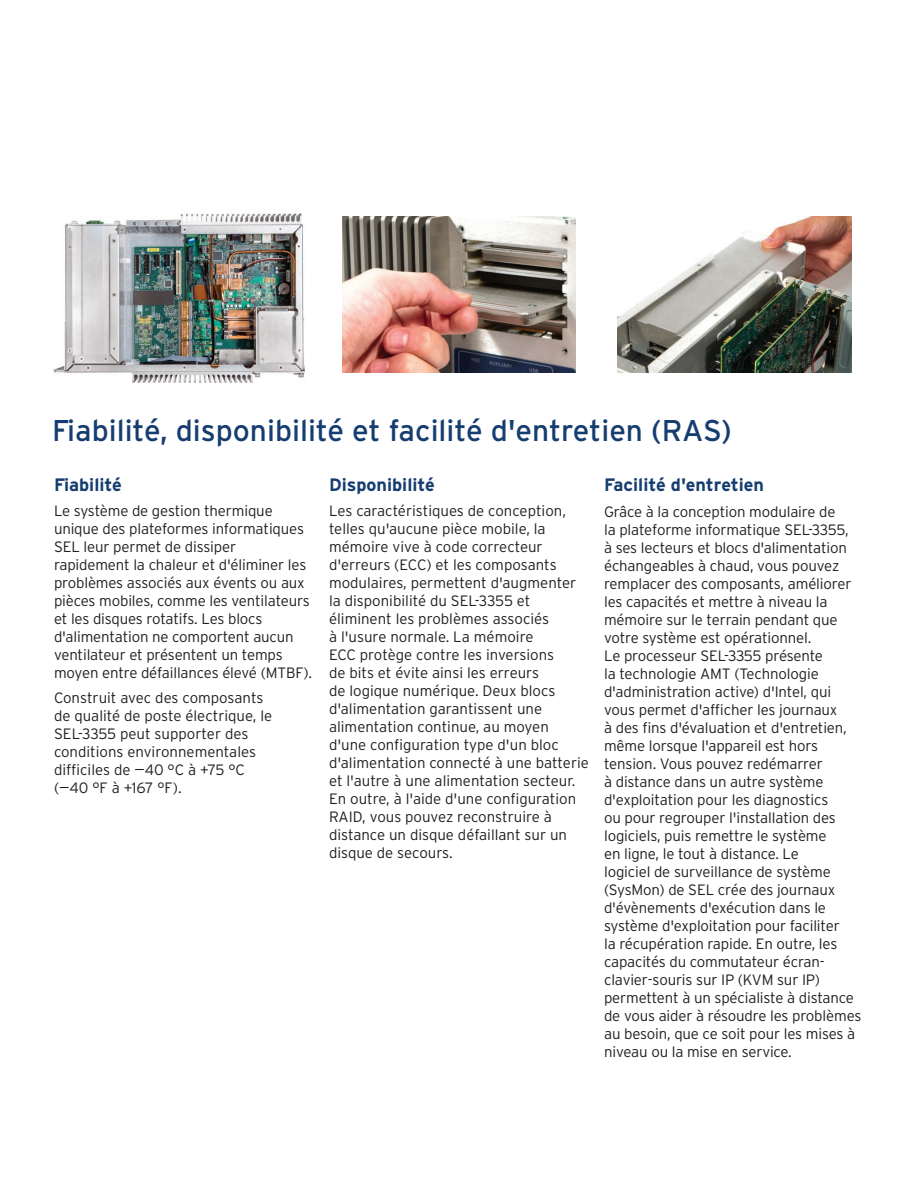
<style>
.page{position:relative;width:918px;height:1188px;background:#fff}
.page>*{position:absolute;margin:0;border:0;box-sizing:border-box;transform-origin:0 0}
.t1{font:30px "Interstate Poly";color:#163d6f}
.t2{font:700 18px "Interstate Poly";color:#163d6f}
.t3{font:300 15px/18px "Interstate Poly";letter-spacing:-.01em;color:#231f20}
</style>
<div class="page">
<img style="left:53px;top:213px;width:252px;height:170px">
<img style="left:342px;top:217px;width:234px;height:156px">
<img style="left:617px;top:217px;width:234px;height:156px">
<h1 class="t1" style="left:52px;top:409px;width:681px">Fiabilité, disponibilité et facilité d'entretien (RAS)</h1>
<p class="t2" style="left:54px;top:472px;width:69px">Fiabilité</p>
<p class="t3" style="left:54px;top:501px;width:260px">Le système de gestion thermique unique des plateformes informatiques SEL leur permet de dissiper rapidement la chaleur et d'éliminer les problèmes associés aux évents ou aux pièces mobiles, comme les ventilateurs et les disques rotatifs. Les blocs d'alimentation ne comportent aucun ventilateur et présentent un temps moyen entre défaillances élevé (MTBF).</p>
<p class="t3" style="left:54px;top:688px;width:220px">Construit avec des composants de qualité de poste électrique, le<br>SEL-3355 peut supporter des conditions environnementales difficiles de –40 °C à +75 °C (–40 °F à +167 °F).</p>
<p class="t2" style="left:329px;top:472px;width:107px">Disponibilité</p>
<p class="t3" style="left:329px;top:501px;width:261px">Les caractéristiques de conception, telles qu'aucune pièce mobile, la mémoire vive à code correcteur d'erreurs (ECC) et les composants modulaires, permettent d'augmenter la disponibilité du SEL-3355 et éliminent les problèmes associés<br>à l'usure normale. La mémoire<br>ECC protège contre les inversions<br>de bits et évite ainsi les erreurs<br>de logique numérique. Deux blocs d'alimentation garantissent une alimentation continue, au moyen d'une configuration type d'un bloc d'alimentation connecté à une batterie et l'autre à une alimentation secteur.<br>En outre, à l'aide d'une configuration RAID, vous pouvez reconstruire à distance un disque défaillant sur un disque de secours.</p>
<p class="t2" style="left:604px;top:472px;width:162px">Facilité d'entretien</p>
<p class="t3" style="left:604px;top:501px;width:259px">Grâce à la conception modulaire de<br>la plateforme informatique SEL-3355,<br>à ses lecteurs et blocs d'alimentation échangeables à chaud, vous pouvez remplacer des composants, améliorer les capacités et mettre à niveau la mémoire sur le terrain pendant que votre système est opérationnel.<br>Le processeur SEL-3355 présente<br>la technologie AMT (Technologie d'administration active) d'Intel, qui vous permet d'afficher les journaux<br>à des fins d'évaluation et d'entretien, même lorsque l'appareil est hors tension. Vous pouvez redémarrer<br>à distance dans un autre système d'exploitation pour les diagnostics<br>ou pour regrouper l'installation des logiciels, puis remettre le système<br>en ligne, le tout à distance. Le<br>logiciel de surveillance de système (SysMon) de SEL crée des journaux d'évènements d'exécution dans le système d'exploitation pour faciliter<br>la récupération rapide. En outre, les capacités du commutateur écran&shy;clavier-souris sur IP (KVM sur IP) permettent à un spécialiste à distance de vous aider à résoudre les problèmes au besoin, que ce soit pour les mises à niveau ou la mise en service.</p>
</div>
